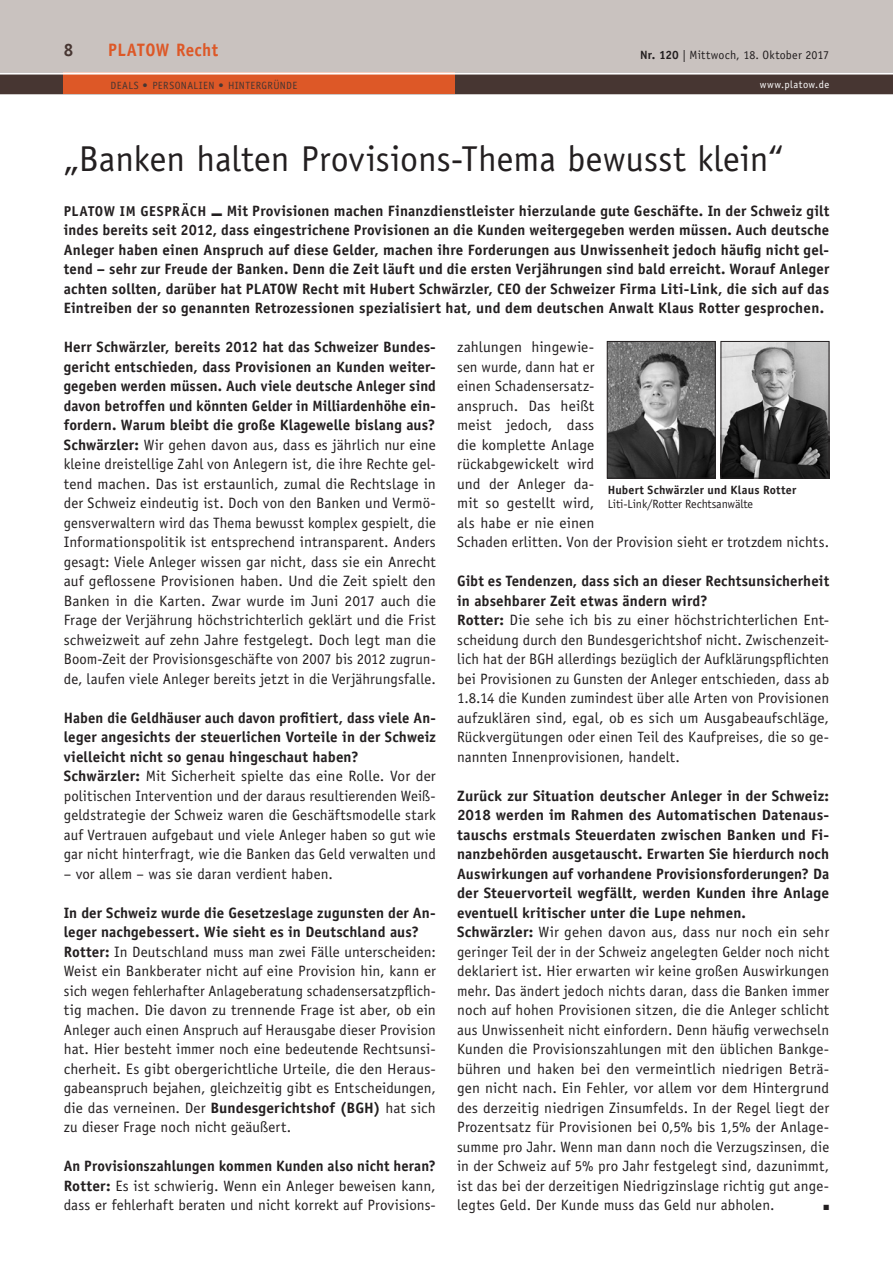
<style>
.page{position:relative;width:893px;height:1263px;background:#fff}
.page>*{position:absolute;margin:0;border:0;box-sizing:border-box;transform-origin:0 0}
._02_Headline_Seite_3{font:36px "Officina Sans Std";color:#231f20}
.t1{font:700 18px "Officina Sans Std";letter-spacing:.02em;color:#dd5827;scale:.95 1}
.t2{font:700 18px "Officina Sans Std";color:#473632;scale:.95 1}
._05_Fließtext{font:15px/19.5px "Officina Sans Std";letter-spacing:.005em;color:#231f20;text-align:justify}
._05_Fließtext-2{font:700 15px/19.5px "Officina Sans Std";letter-spacing:.01em;color:#231f20;text-align:justify}
._20_Kasten_Kopf{font:12px "Officina Sans Std";letter-spacing:.015em;color:#231f20}
._30_Tabelle_Kopf{font:700 12px "Officina Sans Std";letter-spacing:.015em;color:#231f20}
._30_Tabelle_Fließtex{font:12px "Officina Sans Std";letter-spacing:-.01em;color:#231f20}
.t3{font:10.5px "Officina Sans Std";letter-spacing:.035em;color:#473632}
.t4{font:10.5px "Officina Sans Std";letter-spacing:.045em;color:#fff}
._05_Fließtext-3{font:7.5px "Zapf Dingbats";color:#231f20}
.s1{font-weight:700}
.s2{font-size:14.25px}
</style>
<div class="page">
<div style="left:0;top:0;width:893px;height:72px;background:#c9c2bf"></div>
<div style="left:0;top:72px;width:893px;height:22px;background:#473632"></div>
<hr style="left:0;top:94px;width:893px;height:1px;background:#473632">
<div style="left:64px;top:73px;width:391px;height:21px;background:#dd5827"></div>
<hr style="left:0;top:72px;width:893px;height:3px;background:#fff">
<img style="left:609px;top:343px;width:104px;height:133px">
<div style="left:607px;top:341px;width:108px;height:137px;border:1px solid #231f20"></div>
<img style="left:723px;top:343px;width:104px;height:133px">
<div style="left:721px;top:341px;width:108px;height:137px;border:1px solid #231f20"></div>
<p class="t2" style="left:64px;top:39px;width:12px">8</p>
<p class="t1" style="left:108px;top:39px;width:117px">PLATOW Recht</p>
<p class="t3" style="left:111px;top:79px;width:188px">DEALS <span class="s1">•</span> PERSONALIEN <span class="s1">•</span> HINTERGRÜNDE</p>
<p class="_20_Kasten_Kopf" style="left:640px;top:47px;width:190px"><span class="s1">Nr. 120</span> | Mittwoch, 18. Oktober 2017</p>
<p class="t4" style="left:760px;top:79px;width:71px">www.platow.de</p>
<p class="_02_Headline_Seite_3" style="left:64px;top:137px;width:721px">„Banken halten Provisions-Thema bewusst klein“</p>
<p class="_05_Fließtext-2" style="left:64px;top:201px;width:767px"><span class="s2">PLATOW IM GESPRÄCH</span> ■ Mit Provisionen machen Finanzdienstleister hierzulande gute Geschäfte. In der Schweiz gilt indes bereits seit 2012, dass eingestrichene Provisionen an die Kunden weitergegeben werden müssen. Auch deutsche Anleger haben einen Anspruch auf diese Gelder, machen ihre Forderungen aus Unwissenheit jedoch häufig nicht gel&shy;tend – sehr zur Freude der Banken. Denn die Zeit läuft und die ersten Verjährungen sind bald erreicht. Worauf Anleger achten sollten, darüber hat PLATOW Recht mit Hubert Schwärzler, CEO der Schweizer Firma Liti-Link, die sich auf das Eintreiben der so genannten Retrozessionen spezialisiert hat, und dem deutschen Anwalt Klaus Rotter gesprochen.</p>
<p class="_05_Fließtext-2" style="left:64px;top:337px;width:374px">Herr Schwärzler, bereits 2012 hat das Schweizer Bundes&shy;gericht entschieden, dass Provisionen an Kunden weiter&shy;gegeben werden müssen. Auch viele deutsche Anleger sind davon betroffen und könnten Gelder in Milliardenhöhe ein&shy;fordern. Warum bleibt die große Klagewelle bislang aus?</p>
<p class="_05_Fließtext" style="left:64px;top:435px;width:374px"><span class="s1">Schwärzler:</span> Wir gehen davon aus, dass es jährlich nur eine kleine dreistellige Zahl von Anlegern ist, die ihre Rechte gel&shy;tend machen. Das ist erstaunlich, zumal die Rechtslage in der Schweiz eindeutig ist. Doch von den Banken und Vermö&shy;gensverwaltern wird das Thema bewusst komplex gespielt, die Informationspolitik ist entsprechend intransparent. Anders gesagt: Viele Anleger wissen gar nicht, dass sie ein Anrecht auf geflossene Provisionen haben. Und die Zeit spielt den Banken in die Karten. Zwar wurde im Juni 2017 auch die Frage der Verjährung höchstrichterlich geklärt und die Frist schweizweit auf zehn Jahre festgelegt. Doch legt man die Boom-Zeit der Provisionsgeschäfte von 2007 bis 2012 zugrun&shy;de, laufen viele Anleger bereits jetzt in die Verjährungsfalle.</p>
<p class="_05_Fließtext-2" style="left:64px;top:708px;width:374px">Haben die Geldhäuser auch davon profitiert, dass viele An&shy;leger angesichts der steuerlichen Vorteile in der Schweiz vielleicht nicht so genau hingeschaut haben?</p>
<p class="_05_Fließtext" style="left:64px;top:767px;width:374px"><span class="s1">Schwärzler:</span> Mit Sicherheit spielte das eine Rolle. Vor der politischen Intervention und der daraus resultierenden Weiß&shy;geldstrategie der Schweiz waren die Geschäftsmodelle stark auf Vertrauen aufgebaut und viele Anleger haben so gut wie gar nicht hinterfragt, wie die Banken das Geld verwalten und</p>
<p class="_05_Fließtext" style="left:64px;top:864px;width:271px">– vor allem – was sie daran verdient haben.</p>
<p class="_05_Fließtext-2" style="left:64px;top:903px;width:374px">In der Schweiz wurde die Gesetzeslage zugunsten der An&shy;leger nachgebessert. Wie sieht es in Deutschland aus?</p>
<p class="_05_Fließtext" style="left:64px;top:942px;width:374px"><span class="s1">Rotter:</span> In Deutschland muss man zwei Fälle unterscheiden:<br>Weist ein Bankberater nicht auf eine Provision hin, kann er sich wegen fehlerhafter Anlageberatung schadensersatzpflich&shy;tig machen. Die davon zu trennende Frage ist aber, ob ein Anleger auch einen Anspruch auf Herausgabe dieser Provision hat. Hier besteht immer noch eine bedeutende Rechtsunsi&shy;cherheit. Es gibt obergerichtliche Urteile, die den Heraus&shy;gabeanspruch bejahen, gleichzeitig gibt es Entscheidungen, die das verneinen. Der <span class="s1">Bundesgerichtshof (BGH)</span> hat sich zu dieser Frage noch nicht geäußert.</p>
<p class="_05_Fließtext-2" style="left:64px;top:1156px;width:374px">An Provisionszahlungen kommen Kunden also nicht heran?</p>
<p class="_05_Fließtext" style="left:64px;top:1176px;width:374px"><span class="s1">Rotter:</span> Es ist schwierig. Wenn ein Anleger beweisen kann, dass er fehlerhaft beraten und nicht korrekt auf Provisions-</p>
<p class="_05_Fließtext" style="left:457px;top:338px;width:373px;text-align:left">zahlungen hingewie-<br>sen wurde, dann hat er<br>einen Schadensersatz-<br>anspruch. Das heißt<br>meist jedoch, dass<br>die komplette Anlage<br>rückabgewickelt wird<br>und der Anleger da-<br>mit so gestellt wird,<br>als habe er nie einen<br>Schaden erlitten. Von der Provision sieht er trotzdem nichts.</p>
<p class="_05_Fließtext-2" style="left:457px;top:571px;width:374px">Gibt es Tendenzen, dass sich an dieser Rechtsunsicherheit in absehbarer Zeit etwas ändern wird?</p>
<p class="_05_Fließtext" style="left:457px;top:611px;width:374px"><span class="s1">Rotter:</span> Die sehe ich bis zu einer höchstrichterlichen Ent&shy;scheidung durch den Bundesgerichtshof nicht. Zwischenzeit&shy;lich hat der BGH allerdings bezüglich der Aufklärungspflichten bei Provisionen zu Gunsten der Anleger entschieden, dass ab 1.8.14 die Kunden zumindest über alle Arten von Provisionen aufzuklären sind, egal, ob es sich um Ausgabeaufschläge, Rückvergütungen oder einen Teil des Kaufpreises, die so ge&shy;nannten Innenprovisionen, handelt.</p>
<p class="_05_Fließtext-2" style="left:457px;top:786px;width:374px">Zurück zur Situation deutscher Anleger in der Schweiz:<br>2018 werden im Rahmen des Automatischen Datenaus&shy;tauschs erstmals Steuerdaten zwischen Banken und Fi&shy;nanzbehörden ausgetauscht. Erwarten Sie hierdurch noch Auswirkungen auf vorhandene Provisionsforderungen? Da der Steuervorteil wegfällt, werden Kunden ihre Anlage eventuell kritischer unter die Lupe nehmen.</p>
<p class="_05_Fließtext" style="left:457px;top:923px;width:374px"><span class="s1">Schwärzler:</span> Wir gehen davon aus, dass nur noch ein sehr geringer Teil der in der Schweiz angelegten Gelder noch nicht deklariert ist. Hier erwarten wir keine großen Auswirkungen mehr. Das ändert jedoch nichts daran, dass die Banken immer noch auf hohen Provisionen sitzen, die die Anleger schlicht aus Unwissenheit nicht einfordern. Denn häufig verwechseln Kunden die Provisionszahlungen mit den üblichen Bankge&shy;bühren und haken bei den vermeintlich niedrigen Beträ&shy;gen nicht nach. Ein Fehler, vor allem vor dem Hintergrund des derzeitig niedrigen Zinsumfelds. In der Regel liegt der Prozentsatz für Provisionen bei 0,5% bis 1,5% der Anlage&shy;summe pro Jahr. Wenn man dann noch die Verzugszinsen, die in der Schweiz auf 5% pro Jahr festgelegt sind, dazunimmt, ist das bei der derzeitigen Niedrigzinslage richtig gut ange&shy;legtes Geld. Der Kunde muss das Geld nur abholen.</p>
<p class="_30_Tabelle_Kopf" style="left:608px;top:482px;width:190px">Hubert Schwärzler und Klaus Rotter</p>
<p class="_30_Tabelle_Fließtex" style="left:608px;top:497px;width:147px">Liti-Link/Rotter Rechtsanwälte</p>
<p class="_05_Fließtext-3" style="left:823px;top:1204px;width:7px">■</p>
</div>
